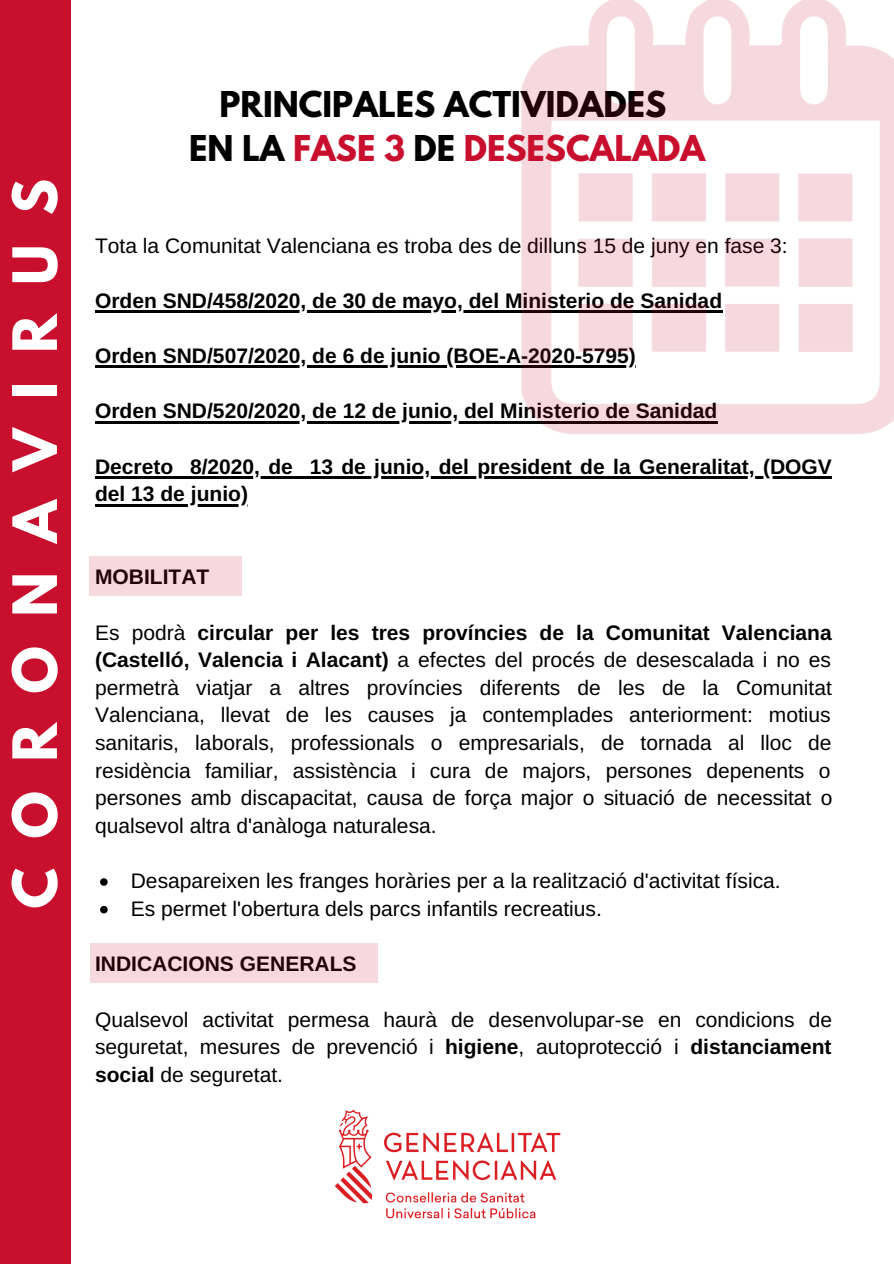
<style>
.page{position:relative;width:894px;height:1264px;background:#fff}
.page>*{position:absolute;margin:0;border:0;box-sizing:border-box;transform-origin:0 0}
.t1{font:700 54px "League Spartan";letter-spacing:.545em;color:#fff}
.t2{font:700 31.5px/44px "League Spartan";color:#000;text-align:center}
.t3{font:21px/27.6px "Arimo";color:#000;text-align:justify}
.t4{font:700 21px/27.6px "Arimo";color:#000}
.s1{color:#c8102e}
.s2{font-weight:700}
</style>
<div class="page">
<div style="left:0;top:0;width:71px;height:1263px;background:#c8102e"></div>
<svg style="left:100px;top:878px;width:8px;height:7px"></svg>
<svg style="left:100px;top:905px;width:8px;height:8px"></svg>
<hr style="left:95px;top:310px;width:627px;height:3px;background:#000">
<hr style="left:95px;top:365px;width:540px;height:3px;background:#000">
<hr style="left:95px;top:421px;width:622px;height:2px;background:#000">
<hr style="left:95px;top:476px;width:736px;height:2px;background:#000">
<hr style="left:95px;top:504px;width:153px;height:2px;background:#000">
<img style="left:335px;top:1109px;width:226px;height:110px">
<div style="left:89px;top:557px;width:153px;height:39px;background:#f6d9de"></div>
<img style="left:521px;top:0;width:372px;height:433px">
<div style="left:91px;top:943px;width:287px;height:39px;background:#f6d9de"></div>
<h1 class="t1" style="left:8px;top:908px;width:731px;rotate:-90deg">CORONAVIRUS</h1>
<h2 class="t2" style="left:189px;top:86px;width:517px">PRINCIPALES ACTIVIDADES<br>EN LA <span class="s1">FASE 3</span> DE <span class="s1">DESESCALADA</span></h2>
<p class="t3" style="left:95px;top:231px;width:694px">Tota la Comunitat Valenciana es troba des de dilluns 15 de juny en fase 3:</p>
<p class="t4" style="left:95px;top:287px;width:628px">Orden SND/458/2020, de 30 de mayo, del Ministerio de Sanidad</p>
<p class="t4" style="left:95px;top:342px;width:542px">Orden SND/507/2020, de 6 de junio (BOE-A-2020-5795)</p>
<p class="t4" style="left:95px;top:397px;width:623px">Orden SND/520/2020, de 12 de junio, del Ministerio de Sanidad</p>
<p class="t4" style="left:95px;top:452px;width:738px">Decreto 8/2020, de 13 de junio, del president de la Generalitat, (DOGV del 13 de junio)</p>
<p class="t4" style="left:95px;top:563px;width:116px">MOBILITAT</p>
<p class="t3" style="left:95px;top:618px;width:738px">Es podrà <span class="s2">circular per les tres províncies de la Comunitat Valenciana (Castelló, Valencia i Alacant)</span> a efectes del procés de desescalada i no es permetrà viatjar a altres províncies diferents de les de la Comunitat Valenciana, llevat de les causes ja contemplades anteriorment: motius sanitaris, laborals, professionals o empresarials, de tornada al lloc de residència familiar, assistència i cura de majors, persones depenents o persones amb discapacitat, causa de força major o situació de necessitat o qualsevol altra d'anàloga naturalesa.</p>
<p class="t3" style="left:131px;top:867px;width:651px">Desapareixen les franges horàries per a la realització d'activitat física.<br>Es permet l'obertura dels parcs infantils recreatius.</p>
<p class="t4" style="left:95px;top:950px;width:263px">INDICACIONS GENERALS</p>
<p class="t3" style="left:95px;top:1005px;width:738px">Qualsevol activitat permesa haurà de desenvolupar-se en condicions de seguretat, mesures de prevenció i <span class="s2">higiene</span>, autoprotecció i <span class="s2">distanciament social</span> de seguretat.</p>
</div>
